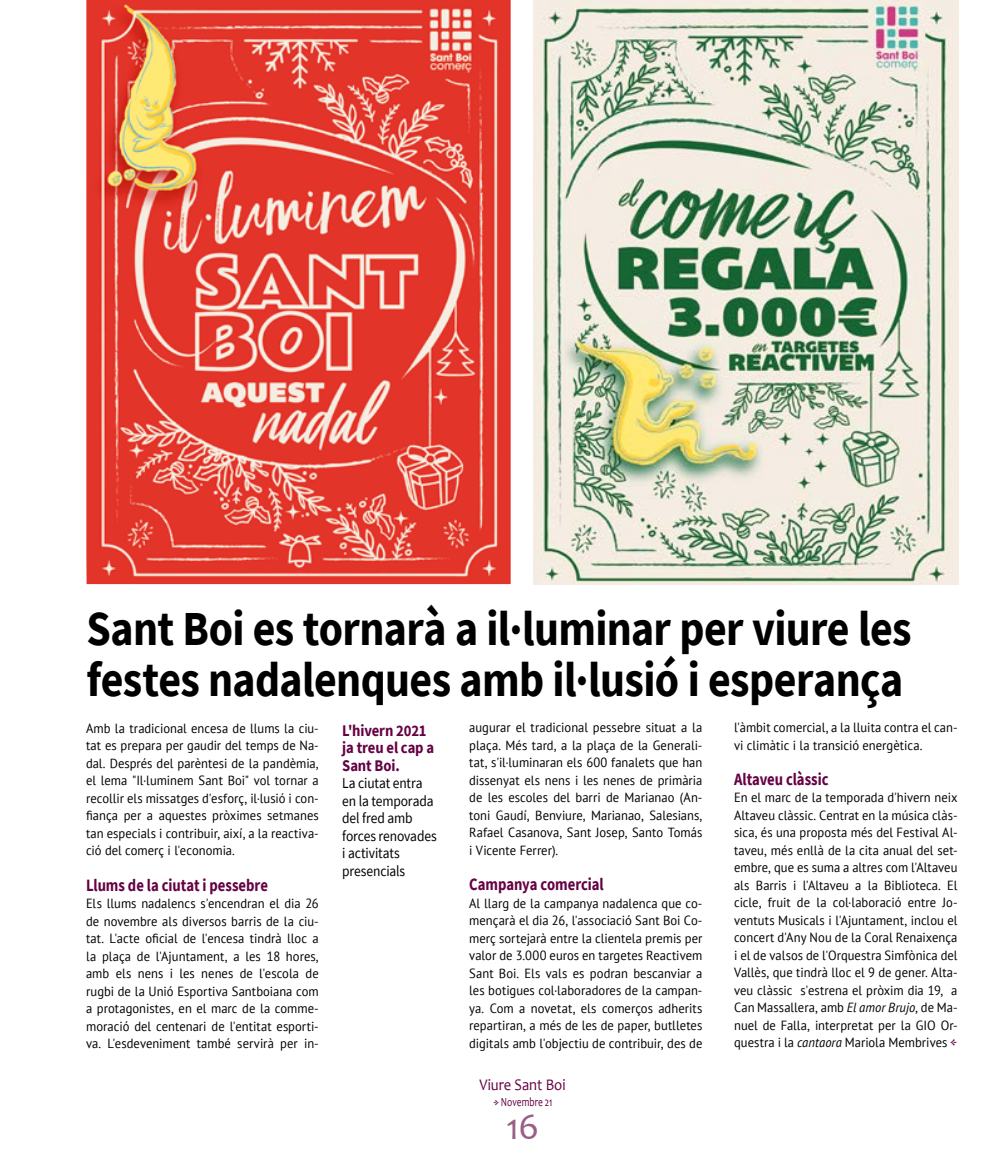
<style>
.page{position:relative;width:993px;height:1170px;background:#fff}
.page>*{position:absolute;margin:0;border:0;box-sizing:border-box;transform-origin:0 0}
.t1{font:700 48.75px/51.2px "Source Sans Pro";letter-spacing:-.015em;color:#000;scale:.9 1}
.t2{font:37.5px "Candara";color:#996085}
.t3{font:700 17.25px "Source Sans Pro";color:#640243;scale:.85 1}
.t4{font:700 16.25px/17.5px "Source Sans Pro";letter-spacing:-.005em;color:#640243;scale:.9 1}
.t5{font:16.25px "Candara";color:#640243;scale:.9 1}
.t6{font:15px/17.5px "Source Sans Pro";letter-spacing:-.01em;color:#000;scale:.9 1}
.t7{font:13.25px/17.5px "PT Sans";color:#000;text-align:justify;scale:.95 1}
.t8{font:12.5px "Candara";color:#640243;scale:.75 1}
.s1{font-style:italic}
.s2{color:#640243}
</style>
<div class="page">
<img style="left:86px;top:0;width:424px;height:584px">
<img style="left:533px;top:0;width:424px;height:584px">
<h1 class="t1" style="left:86px;top:602px;width:917px">Sant Boi es tornarà a il·luminar per viure les festes nadalenques amb il·lusió i esperança</h1>
<p class="t4" style="left:342px;top:721px;width:104px">L'hivern 2021 ja treu el cap a<br>Sant Boi.</p>
<p class="t6" style="left:342px;top:774px;width:106px">La ciutat entra en la temporada del fred amb forces renovades i activitats presencials</p>
<p class="t7" style="left:733px;top:718px;width:236px">l'àmbit comercial, a la lluita contra el can&shy;vi climàtic i la transició energètica.</p>
<h3 class="t3" style="left:733px;top:767px;width:113px">Altaveu clàssic</h3>
<p class="t7" style="left:733px;top:788px;width:237px">En el marc de la temporada d'hivern neix Altaveu clàssic. Centrat en la música clàs&shy;sica, és una proposta més del Festival Al&shy;taveu, més enllà de la cita anual del set&shy;embre, que es suma a altres com l'Altaveu als Barris i l'Altaveu a la Biblioteca. El cicle, fruit de la col·laboració entre Jo&shy;ventuts Musicals i l'Ajuntament, inclou el concert d'Any Nou de la Coral Renaixença i el de valsos de l'Orquestra Simfònica del Vallès, que tindrà lloc el 9 de gener. Alta&shy;veu clàssic s'estrena el pròxim dia 19, a Can Massallera, amb <span class="s1">El amor Brujo</span>, de Ma&shy;nuel de Falla, interpretat per la GIO Or&shy;questra i la <span class="s1">cantaora</span> Mariola Membrives <span class="s2">■</span></p>
<p class="t7" style="left:469px;top:718px;width:247px">augurar el tradicional pessebre situat a la plaça. Més tard, a la plaça de la Generali&shy;tat, s'il·luminaran els 600 fanalets que han dissenyat els nens i les nenes de primària de les escoles del barri de Marianao (An&shy;toni Gaudí, Benviure, Marianao, Salesians, Rafael Casanova, Sant Josep, Santo Tomás i Vicente Ferrer).</p>
<h3 class="t3" style="left:469px;top:872px;width:160px">Campanya comercial</h3>
<p class="t7" style="left:469px;top:893px;width:247px">Al llarg de la campanya nadalenca que co&shy;mençarà el dia 26, l'associació Sant Boi Co&shy;merç sortejarà entre la clientela premis per valor de 3.000 euros en targetes Reactivem Sant Boi. Els vals es podran bescanviar a les botigues col·laboradores de la campan&shy;ya. Com a novetat, els comerços adherits repartiran, a més de les de paper, butlletes digitals amb l'objectiu de contribuir, des de</p>
<p class="t7" style="left:86px;top:719px;width:246px">Amb la tradicional encesa de llums la ciu&shy;tat es prepara per gaudir del temps de Na&shy;dal. Després del parèntesi de la pandèmia, el lema "Il·luminem Sant Boi" vol tornar a recollir els missatges d'esforç, il·lusió i con&shy;fiança per a aquestes pròximes setmanes tan especials i contribuir, així, a la reactiva&shy;ció del comerç i l'economia.</p>
<h3 class="t3" style="left:86px;top:873px;width:215px">Llums de la ciutat i pessebre</h3>
<p class="t7" style="left:86px;top:894px;width:246px">Els llums nadalencs s'encendran el dia 26 de novembre als diversos barris de la ciu&shy;tat. L'acte oficial de l'encesa tindrà lloc a la plaça de l'Ajuntament, a les 18 hores, amb els nens i les nenes de l'escola de rugbi de la Unió Esportiva Santboiana com a protagonistes, en el marc de la comme&shy;moració del centenari de l'entitat esporti&shy;va. L'esdeveniment també servirà per in-</p>
<p class="t5" style="left:479px;top:1073px;width:97px">Viure Sant Boi</p>
<p class="t8" style="left:500px;top:1094px;width:70px">Novembre 21</p>
<h2 class="t2" style="left:506px;top:1102px;width:34px">16</h2>
</div>
